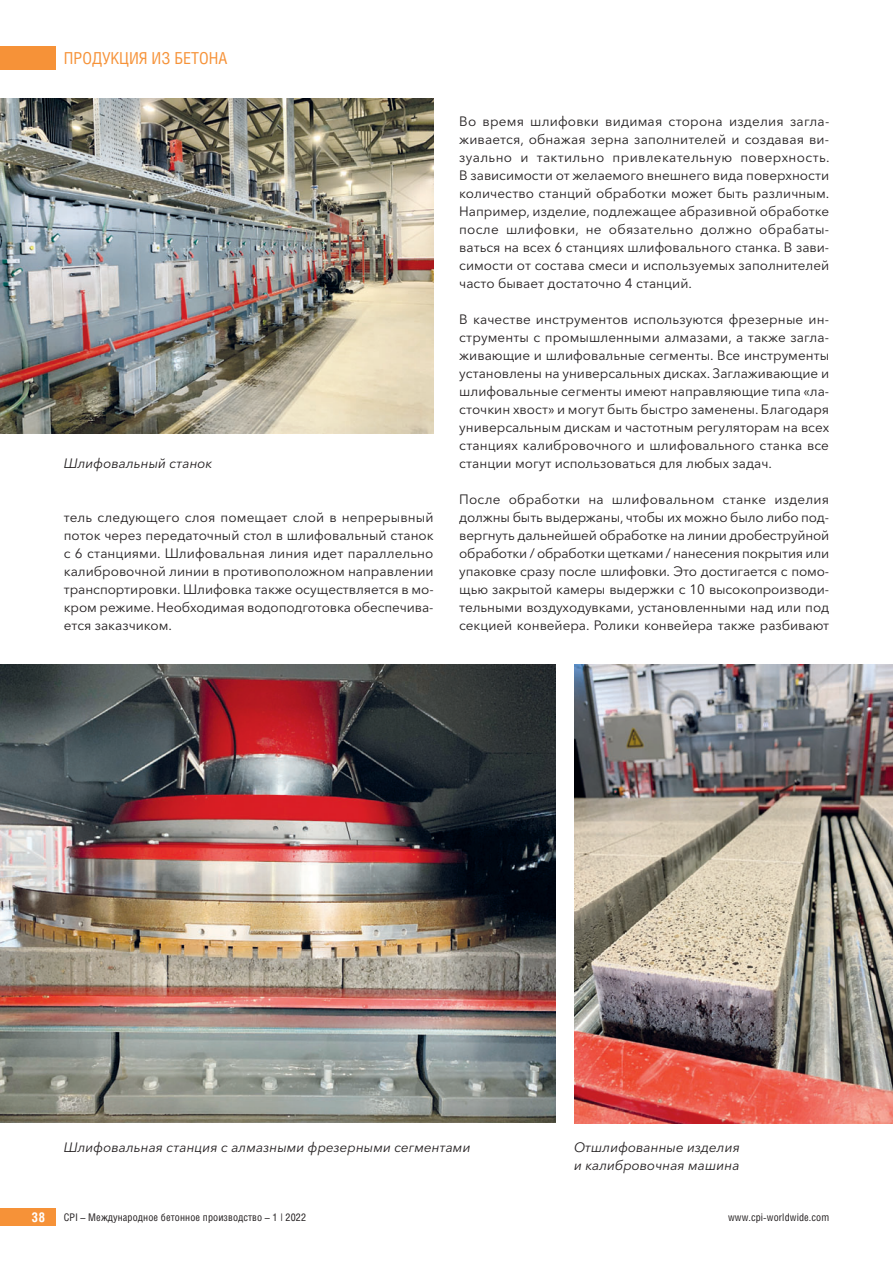
<style>
.page{position:relative;width:893px;height:1263px;background:#fff}
.page>*{position:absolute;margin:0;border:0;box-sizing:border-box;transform-origin:0 0}
.t1{font:16.5px "Helios Cond";color:#f69238}
.t2{font:13.5px/18px "Avenir Next Cyr";color:#231f20;text-align:justify}
.t3{font:italic 13.5px/18px "Avenir Next Cyr";color:#231f20}
.t4{font:700 13.5px "Helios Cond";color:#fff}
.t5{font:10.5px "Helios Cond";letter-spacing:.01em;color:#231f20}
</style>
<div class="page">
<div style="left:0;top:47px;width:55px;height:23px;background:#f69238"></div>
<div style="left:0;top:1208px;width:55px;height:18px;background:#f69238"></div>
<img style="left:0;top:99px;width:434px;height:335px">
<img style="left:0;top:665px;width:556px;height:458px">
<img style="left:574px;top:665px;width:319px;height:459px">
<p class="t1" style="left:64px;top:52px;width:165px">ПРОДУКЦИЯ ИЗ БЕТОНА</p>
<p class="t3" style="left:64px;top:456px;width:150px">Шлифовальный станок</p>
<p class="t2" style="left:64px;top:510px;width:371px">тель следующего слоя помещает слой в непрерывный поток через передаточный стол в шлифовальный станок с 6 станциями. Шлифовальная линия идет параллельно калибровочной линии в противоположном направлении транспортировки. Шлифовка также осуществляется в мо&shy;кром режиме. Необходимая водоподготовка обеспечива&shy;ется заказчиком.</p>
<p class="t2" style="left:459px;top:113px;width:372px">Во время шлифовки видимая сторона изделия загла&shy;живается, обнажая зерна заполнителей и создавая ви&shy;зуально и тактильно привлекательную поверхность.<br>В зависимости от желаемого внешнего вида поверхности количество станций обработки может быть различным.<br>Например, изделие, подлежащее абразивной обработке после шлифовки, не обязательно должно обрабаты&shy;ваться на всех 6 станциях шлифовального станка. В зави&shy;симости от состава смеси и используемых заполнителей часто бывает достаточно 4 станций.</p>
<p class="t2" style="left:459px;top:311px;width:371px">В качестве инструментов используются фрезерные ин&shy;струменты с промышленными алмазами, а также загла&shy;живающие и шлифовальные сегменты. Все инструменты установлены на универсальных дисках. Заглаживающие и шлифовальные сегменты имеют направляющие типа «ла&shy;сточкин хвост» и могут быть быстро заменены. Благодаря универсальным дискам и частотным регуляторам на всех станциях калибровочного и шлифовального станка все станции могут использоваться для любых задач.</p>
<p class="t2" style="left:459px;top:491px;width:372px">После обработки на шлифовальном станке изделия должны быть выдержаны, чтобы их можно было либо под&shy;вергнуть дальнейшей обработке на линии дробеструйной обработки / обработки щетками / нанесения покрытия или упаковке сразу после шлифовки. Это достигается с помо&shy;щью закрытой камеры выдержки с 10 высокопроизводи&shy;тельными воздуходувками, установленными над или под секцией конвейера. Ролики конвейера также разбивают</p>
<p class="t3" style="left:64px;top:1140px;width:408px">Шлифовальная станция с алмазными фрезерными сегментами</p>
<p class="t3" style="left:574px;top:1140px;width:167px">Отшлифованные изделия и калибровочная машина</p>
<p class="t4" style="left:32px;top:1209px;width:15px">38</p>
<p class="t5" style="left:64px;top:1213px;width:244px">CPI – Международное бетонное производство – 1 | 2022</p>
<p class="t5" style="left:728px;top:1213px;width:103px">www.cpi-worldwide.com</p>
</div>
